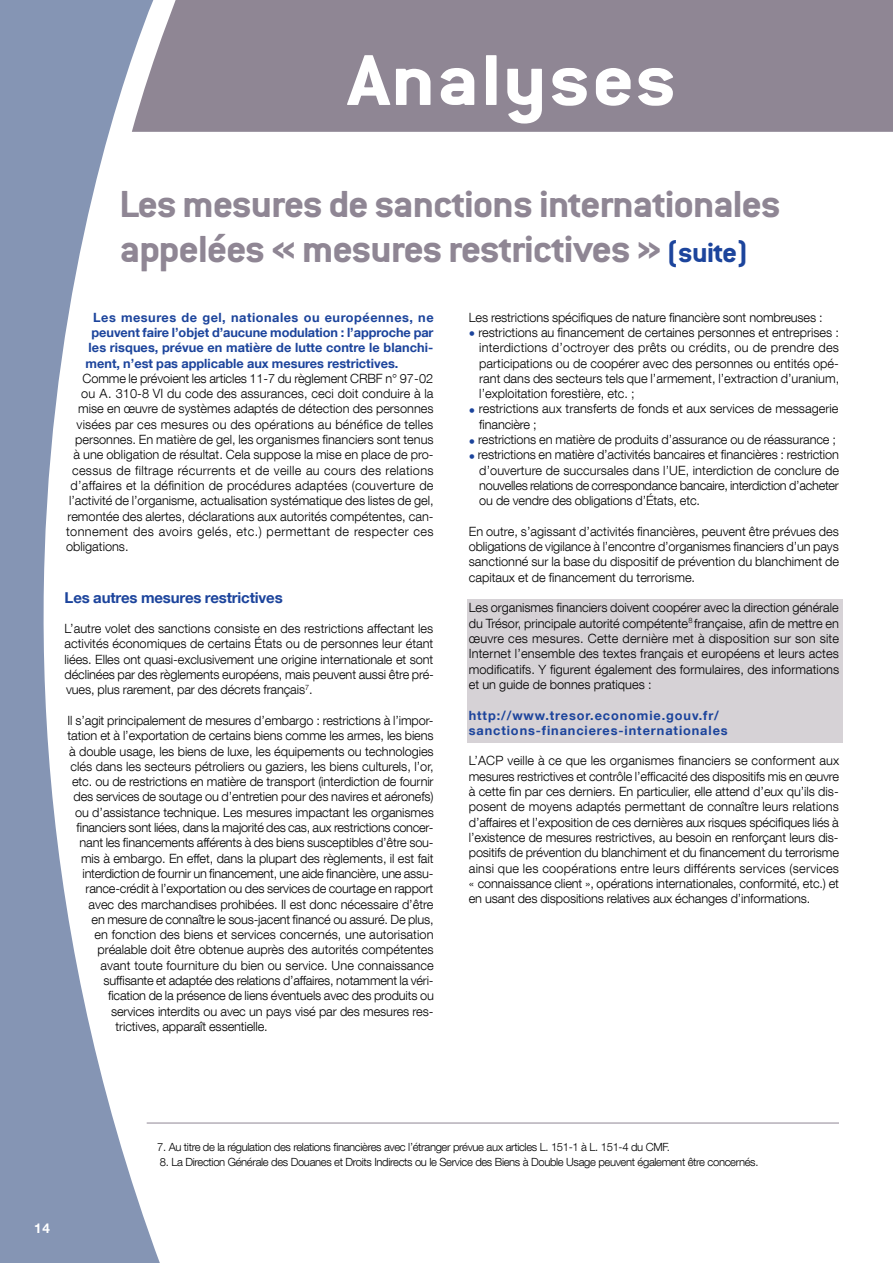
<style>
.page{position:relative;width:893px;height:1263px;background:#fff}
.page>*{position:absolute;margin:0;border:0;box-sizing:border-box;transform-origin:0 0}
.t1{font:700 79.05px "Conduit ITC";letter-spacing:.01em;color:#fff;scale:1.18 1}
.t2{font:700 41.4px/45px "Conduit ITC";letter-spacing:-.03em;color:#8f8694;scale:1.09 1}
.t3{font:700 15px "Helvetica Neue LT Com";letter-spacing:-.01em;color:#1c449c}
.t4{font:700 13.5px "Helvetica Neue LT Com";color:#fff}
.t5{font:300 12.75px/15.3px "Helvetica Neue LT Com";letter-spacing:-.005em;color:#000;text-align:justify}
.t6{font:700 12.75px "Helvetica Neue LT Com";letter-spacing:.005em;color:#1c449c}
.t7{font:300 12.75px "Helvetica Neue LT Com";letter-spacing:.015em;color:#000}
.t8{font:700 12.75px/15.3px "Helvetica Neue LT Com";letter-spacing:.07em;color:#1c449c}
.t9{font:300 12.75px "Helvetica Neue LT Com";letter-spacing:.025em;color:#000}
.t10{font:300 12.75px "Helvetica Neue LT Com";letter-spacing:.03em;color:#000}
.t11{font:700 12.75px "Helvetica Neue LT Com";letter-spacing:.04em;color:#1c449c}
.t12{font:300 11.25px "Helvetica Neue LT Com";letter-spacing:-.03em;color:#000}
.s1{font-size:30.3px;color:#1c449c}
.s2{color:#1c449c}
</style>
<div class="page">
<div style="left:468px;top:599px;width:375px;height:144px;background:#d6d2d6"></div>
<svg style="left:0;top:0;width:174px;height:1263px"></svg>
<div style="left:132px;top:0;width:761px;height:132px;background:#8f8694"></div>
<hr style="left:147px;top:1123px;width:692px;height:1px;background:#8f8694">
<h1 class="t1" style="left:348px;top:34px;width:281px">Analyses</h1>
<h2 class="t2" style="left:119px;top:181px;width:609px">Les mesures de sanctions internationales appelées « mesures restrictives » <span class="s1">(suite)</span></h2>
<p class="t11" style="left:93px;top:309px;width:342px">Les mesures de gel, nationales ou européennes, ne</p>
<p class="t6" style="left:92px;top:324px;width:343px">peuvent faire l’objet d’aucune modulation : l’approche par</p>
<p class="t6" style="left:89px;top:340px;width:346px">les risques, prévue en matière de lutte contre le blanchi-</p>
<p class="t6" style="left:86px;top:355px;width:314px">ment, n’est pas applicable aux mesures restrictives.</p>
<p class="t5" style="left:83px;top:370px;width:352px">Comme le prévoient les articles 11-7 du règlement CRBF n° 97-02</p>
<p class="t5" style="left:81px;top:386px;width:354px">ou A. 310-8 VI du code des assurances, ceci doit conduire à la</p>
<p class="t5" style="left:78px;top:401px;width:357px">mise en œuvre de systèmes adaptés de détection des personnes</p>
<p class="t7" style="left:77px;top:416px;width:358px">visées par ces mesures ou des opérations au bénéfice de telles</p>
<p class="t5" style="left:75px;top:432px;width:360px">personnes. En matière de gel, les organismes financiers sont tenus</p>
<p class="t5" style="left:74px;top:447px;width:362px">à une obligation de résultat. Cela suppose la mise en place de pro-</p>
<p class="t9" style="left:72px;top:462px;width:363px">cessus de filtrage récurrents et de veille au cours des relations</p>
<p class="t7" style="left:71px;top:478px;width:364px">d’affaires et la définition de procédures adaptées (couverture de</p>
<p class="t5" style="left:69px;top:493px;width:366px">l’activité de l’organisme, actualisation systématique des listes de gel,</p>
<p class="t5" style="left:68px;top:508px;width:367px">remontée des alertes, déclarations aux autorités compétentes, can-</p>
<p class="t10" style="left:66px;top:523px;width:369px">tonnement des avoirs gelés, etc.) permettant de respecter ces</p>
<p class="t5" style="left:66px;top:539px;width:64px">obligations.</p>
<p class="t3" style="left:65px;top:588px;width:220px">Les autres mesures restrictives</p>
<p class="t5" style="left:65px;top:621px;width:371px">L’autre volet des sanctions consiste en des restrictions affectant les activités économiques de certains États ou de personnes leur étant liées. Elles ont quasi-exclusivement une origine internationale et sont déclinées par des règlements européens, mais peuvent aussi être pré&shy;vues, plus rarement, par des décrets français<sup>7</sup>.</p>
<p class="t5" style="left:68px;top:712px;width:368px">Il s’agit principalement de mesures d’embargo : restrictions à l’impor-</p>
<p class="t5" style="left:68px;top:728px;width:368px">tation et à l’exportation de certains biens comme les armes, les biens</p>
<p class="t5" style="left:69px;top:743px;width:366px">à double usage, les biens de luxe, les équipements ou technologies</p>
<p class="t5" style="left:71px;top:758px;width:365px">clés dans les secteurs pétroliers ou gaziers, les biens culturels, l’or,</p>
<p class="t5" style="left:72px;top:774px;width:363px">etc. ou de restrictions en matière de transport (interdiction de fournir</p>
<p class="t5" style="left:74px;top:789px;width:361px">des services de soutage ou d’entretien pour des navires et aéronefs)</p>
<p class="t5" style="left:75px;top:804px;width:360px">ou d’assistance technique. Les mesures impactant les organismes</p>
<p class="t5" style="left:77px;top:819px;width:358px">financiers sont liées, dans la majorité des cas, aux restrictions concer-</p>
<p class="t5" style="left:80px;top:835px;width:356px">nant les financements afférents à des biens susceptibles d’être sou-</p>
<p class="t5" style="left:81px;top:850px;width:354px">mis à embargo. En effet, dans la plupart des règlements, il est fait</p>
<p class="t5" style="left:83px;top:865px;width:352px">interdiction de fournir un financement, une aide financière, une assu-</p>
<p class="t5" style="left:86px;top:881px;width:349px">rance-crédit à l’exportation ou des services de courtage en rapport</p>
<p class="t5" style="left:89px;top:896px;width:346px">avec des marchandises prohibées. Il est donc nécessaire d’être</p>
<p class="t5" style="left:92px;top:911px;width:343px">en mesure de connaître le sous-jacent financé ou assuré. De plus,</p>
<p class="t5" style="left:95px;top:927px;width:340px">en fonction des biens et services concernés, une autorisation</p>
<p class="t5" style="left:98px;top:942px;width:338px">préalable doit être obtenue auprès des autorités compétentes</p>
<p class="t5" style="left:101px;top:957px;width:335px">avant toute fourniture du bien ou service. Une connaissance</p>
<p class="t5" style="left:104px;top:972px;width:331px">suffisante et adaptée des relations d’affaires, notamment la véri-</p>
<p class="t5" style="left:108px;top:988px;width:327px">fication de la présence de liens éventuels avec des produits ou</p>
<p class="t5" style="left:111px;top:1003px;width:324px">services interdits ou avec un pays visé par des mesures res-</p>
<p class="t5" style="left:116px;top:1018px;width:154px">trictives, apparaît essentielle.</p>
<p class="t5" style="left:469px;top:309px;width:355px">Les restrictions spécifiques de nature financière sont nombreuses :</p>
<p class="t5" style="left:479px;top:324px;width:361px;text-indent:-11px"><span class="s2">•</span> restrictions au financement de certaines personnes et entreprises : interdictions d’octroyer des prêts ou crédits, ou de prendre des participations ou de coopérer avec des personnes ou entités opé&shy;rant dans des secteurs tels que l’armement, l’extraction d’uranium, l’exploitation forestière, etc. ;</p>
<p class="t5" style="left:479px;top:401px;width:361px;text-indent:-10px"><span class="s2">•</span> restrictions aux transferts de fonds et aux services de messagerie financière ;</p>
<p class="t5" style="left:469px;top:432px;width:369px"><span class="s2">•</span> restrictions en matière de produits d’assurance ou de réassurance ;</p>
<p class="t5" style="left:479px;top:447px;width:361px;text-indent:-11px"><span class="s2">•</span> restrictions en matière d’activités bancaires et financières : restriction d’ouverture de succursales dans l’UE, interdiction de conclure de nouvelles relations de correspondance bancaire, interdiction d’acheter ou de vendre des obligations d’États, etc.</p>
<p class="t5" style="left:469px;top:523px;width:372px">En outre, s’agissant d’activités financières, peuvent être prévues des obligations de vigilance à l’encontre d’organismes financiers d’un pays sanctionné sur la base du dispositif de prévention du blanchiment de capitaux et de financement du terrorisme.</p>
<p class="t5" style="left:469px;top:600px;width:372px">Les organismes financiers doivent coopérer avec la direction générale du Trésor, principale autorité compétente<sup>8</sup> française, afin de mettre en œuvre ces mesures. Cette dernière met à disposition sur son site Internet l’ensemble des textes français et européens et leurs actes modificatifs. Y figurent également des formulaires, des informations et un guide de bonnes pratiques :</p>
<p class="t8" style="left:469px;top:707px;width:260px">http://www.tresor.economie.gouv.fr/ sanctions-financieres-internationales</p>
<p class="t5" style="left:469px;top:753px;width:372px">L’ACP veille à ce que les organismes financiers se conforment aux mesures restrictives et contrôle l’efficacité des dispositifs mis en œuvre à cette fin par ces derniers. En particulier, elle attend d’eux qu’ils dis&shy;posent de moyens adaptés permettant de connaître leurs relations d’affaires et l’exposition de ces dernières aux risques spécifiques liés à l’existence de mesures restrictives, au besoin en renforçant leurs dis&shy;positifs de prévention du blanchiment et du financement du terrorisme ainsi que les coopérations entre leurs différents services (services « connaissance client », opérations internationales, conformité, etc.) et en usant des dispositions relatives aux échanges d’informations.</p>
<p class="t4" style="left:34px;top:1220px;width:17px">14</p>
<p class="t12" style="left:157px;top:1140px;width:514px">7. Au titre de la régulation des relations financières avec l’étranger prévue aux articles L. 151-1 à L. 151-4 du CMF.</p>
<p class="t12" style="left:160px;top:1155px;width:600px">8. La Direction Générale des Douanes et Droits Indirects ou le Service des Biens à Double Usage peuvent également être concernés.</p>
</div>
